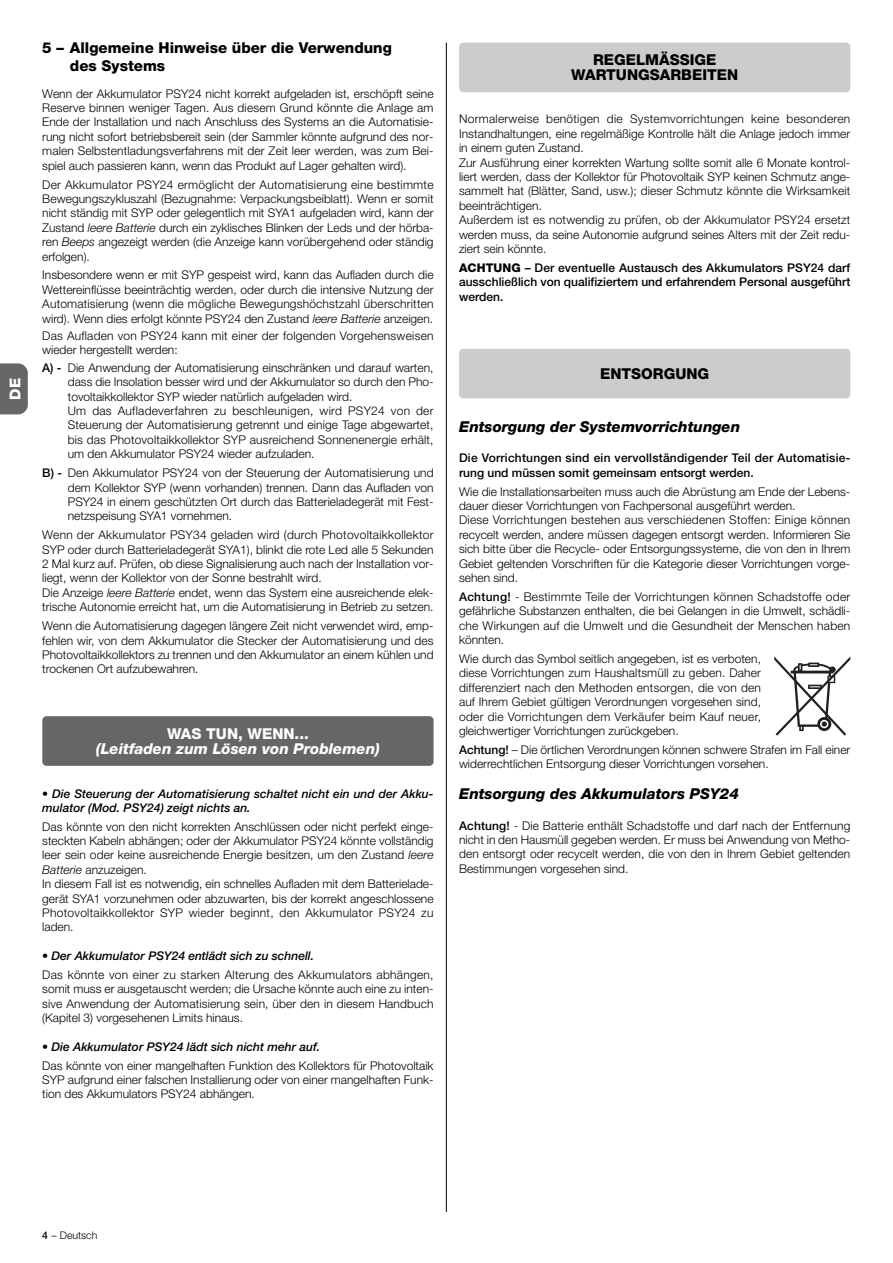
<style>
.page{position:relative;width:893px;height:1263px;background:#fff}
.page>*{position:absolute;margin:0;border:0;box-sizing:border-box;transform-origin:0 0}
.t1{font:800 15px/18px "Helvetica Neue";color:#000}
.t2{font:italic 800 15px "Helvetica Neue";color:#000}
.t3{font:italic 800 15px "Helvetica Neue";color:#fff}
.t4{font:800 15px "Helvetica Neue";color:#fff}
.t5{font:300 12px/14.4px "Helvetica Neue";color:#000;text-align:justify}
.t6{font:italic 500 12px/14.4px "Helvetica Neue";color:#000}
.t7{font:500 12px/14.4px "Helvetica Neue";color:#000;text-align:justify}
.t8{font:500 12px/14.4px "Helvetica Neue";letter-spacing:.02em;color:#000}
.t9{font:300 12px/14.4px "Helvetica Neue";letter-spacing:.02em;color:#000}
.t10{font:300 10.5px "Helvetica Neue";color:#000}
.s1{font-style:italic}
.s2{font-weight:500}
.s3{font-weight:800}
</style>
<div class="page">
<div style="left:42px;top:716px;width:391px;height:50px;background:#666;border-radius:4px"></div>
<div style="left:459px;top:43px;width:391px;height:49px;background:#ccc;border-radius:4px"></div>
<div style="left:459px;top:349px;width:391px;height:49px;background:#ccc;border-radius:4px"></div>
<svg style="left:774px;top:656px;width:76px;height:80px"></svg>
<hr style="left:446px;top:43px;width:1px;height:1169px;background:#000">
<svg style="left:0;top:363px;width:28px;height:51px"></svg>
<p class="t4" style="left:10px;top:400px;width:23px;rotate:-90deg">DE</p>
<p class="t1" style="left:70px;top:41px;width:323px;text-indent:-28px">5 – Allgemeine Hinweise über die Verwendung des Systems</p>
<p class="t5" style="left:42px;top:87px;width:393px">Wenn der Akkumulator PSY24 nicht korrekt aufgeladen ist, erschöpft seine Reserve binnen weniger Tagen. Aus diesem Grund könnte die Anlage am Ende der Installation und nach Anschluss des Systems an die Automatisie&shy;rung nicht sofort betriebsbereit sein (der Sammler könnte aufgrund des nor&shy;malen Selbstentladungsverfahrens mit der Zeit leer werden, was zum Bei&shy;spiel auch passieren kann, wenn das Produkt auf Lager gehalten wird).</p>
<p class="t5" style="left:42px;top:178px;width:393px">Der Akkumulator PSY24 ermöglicht der Automatisierung eine bestimmte Bewegungszykluszahl (Bezugnahme: Verpackungsbeiblatt). Wenn er somit nicht ständig mit SYP oder gelegentlich mit SYA1 aufgeladen wird, kann der Zustand <span class="s1">leere Batterie</span> durch ein zyklisches Blinken der Leds und der hörba&shy;ren <span class="s1">Beeps</span> angezeigt werden (die Anzeige kann vorübergehend oder ständig erfolgen).</p>
<p class="t5" style="left:42px;top:269px;width:393px">Insbesondere wenn er mit SYP gespeist wird, kann das Aufladen durch die Wettereinflüsse beeinträchtig werden, oder durch die intensive Nutzung der Automatisierung (wenn die mögliche Bewegungshöchstzahl überschritten wird). Wenn dies erfolgt könnte PSY24 den Zustand <span class="s1">leere Batterie</span> anzeigen.</p>
<p class="t9" style="left:42px;top:330px;width:393px">Das Aufladen von PSY24 kann mit einer der folgenden Vorgehensweisen wieder hergestellt werden:</p>
<p class="t5" style="left:68px;top:362px;width:367px;text-align:left;text-indent:-26px"><span class="s2">A) -</span> Die Anwendung der Automatisierung einschränken und darauf warten, dass die Insolation besser wird und der Akkumulator so durch den Pho&shy;tovoltaikkollektor SYP wieder natürlich aufgeladen wird.<br>Um das Aufladeverfahren zu beschleunigen, wird PSY24 von der Steuerung der Automatisierung getrennt und einige Tage abgewartet, bis das Photovoltaikkollektor SYP ausreichend Sonnenenergie erhält, um den Akkumulator PSY24 wieder aufzuladen.</p>
<p class="t5" style="left:68px;top:467px;width:367px;text-indent:-26px"><span class="s2">B) -</span> Den Akkumulator PSY24 von der Steuerung der Automatisierung und dem Kollektor SYP (wenn vorhanden) trennen. Dann das Aufladen von PSY24 in einem geschützten Ort durch das Batterieladegerät mit Fest&shy;netzspeisung SYA1 vornehmen.</p>
<p class="t5" style="left:42px;top:529px;width:393px;text-align:left">Wenn der Akkumulator PSY34 geladen wird (durch Photovoltaikkollektor SYP oder durch Batterieladegerät SYA1), blinkt die rote Led alle 5 Sekunden 2 Mal kurz auf. Prüfen, ob diese Signalisierung auch nach der Installation vor&shy;liegt, wenn der Kollektor von der Sonne bestrahlt wird.<br>Die Anzeige <span class="s1">leere Batterie</span> endet, wenn das System eine ausreichende elek&shy;trische Autonomie erreicht hat, um die Automatisierung in Betrieb zu setzen.</p>
<p class="t5" style="left:42px;top:620px;width:393px">Wenn die Automatisierung dagegen längere Zeit nicht verwendet wird, emp&shy;fehlen wir, von dem Akkumulator die Stecker der Automatisierung und des Photovoltaikkollektors zu trennen und den Akkumulator an einem kühlen und trockenen Ort aufzubewahren.</p>
<p class="t4" style="left:167px;top:728px;width:143px">WAS TUN, WENN...</p>
<p class="t3" style="left:96px;top:743px;width:285px">(Leitfaden zum Lösen von Problemen)</p>
<p class="t6" style="left:42px;top:787px;width:393px">• Die Steuerung der Automatisierung schaltet nicht ein und der Akku&shy;mulator (Mod. PSY24) zeigt nichts an.</p>
<p class="t5" style="left:42px;top:820px;width:393px;text-align:left">Das könnte von den nicht korrekten Anschlüssen oder nicht perfekt einge&shy;steckten Kabeln abhängen; oder der Akkumulator PSY24 könnte vollständig leer sein oder keine ausreichende Energie besitzen, um den Zustand <span class="s1">leere Batterie</span> anzuzeigen.<br>In diesem Fall ist es notwendig, ein schnelles Aufladen mit dem Batterielade&shy;gerät SYA1 vorzunehmen oder abzuwarten, bis der korrekt angeschlossene Photovoltaikkollektor SYP wieder beginnt, den Akkumulator PSY24 zu laden.</p>
<p class="t6" style="left:42px;top:950px;width:273px">• Der Akkumulator PSY24 entlädt sich zu schnell.</p>
<p class="t5" style="left:42px;top:969px;width:393px">Das könnte von einer zu starken Alterung des Akkumulators abhängen, somit muss er ausgetauscht werden; die Ursache könnte auch eine zu inten&shy;sive Anwendung der Automatisierung sein, über den in diesem Handbuch (Kapitel 3) vorgesehenen Limits hinaus.</p>
<p class="t6" style="left:42px;top:1041px;width:279px">• Die Akkumulator PSY24 lädt sich nicht mehr auf.</p>
<p class="t5" style="left:42px;top:1059px;width:393px">Das könnte von einer mangelhaften Funktion des Kollektors für Photovoltaik SYP aufgrund einer falschen Installierung oder von einer mangelhaften Funk&shy;tion des Akkumulators PSY24 abhängen.</p>
<p class="t1" style="left:571px;top:54px;width:168px;line-height:15px;text-align:center">REGELMÄSSIGE<br>WARTUNGSARBEITEN</p>
<p class="t5" style="left:459px;top:113px;width:393px;text-align:left">Normalerweise benötigen die Systemvorrichtungen keine besonderen Instandhaltungen, eine regelmäßige Kontrolle hält die Anlage jedoch immer in einem guten Zustand.<br>Zur Ausführung einer korrekten Wartung sollte somit alle 6 Monate kontrol&shy;liert werden, dass der Kollektor für Photovoltaik SYP keinen Schmutz ange&shy;sammelt hat (Blätter, Sand, usw.); dieser Schmutz könnte die Wirksamkeit beeinträchtigen.<br>Außerdem ist es notwendig zu prüfen, ob der Akkumulator PSY24 ersetzt werden muss, da seine Autonomie aufgrund seines Alters mit der Zeit redu&shy;ziert sein könnte.</p>
<p class="t7" style="left:459px;top:261px;width:393px"><span class="s3">ACHTUNG</span> – Der eventuelle Austausch des Akkumulators PSY24 darf ausschließlich von qualifiziertem und erfahrendem Personal ausgeführt werden.</p>
<p class="t1" style="left:600px;top:366px;width:111px">ENTSORGUNG</p>
<p class="t2" style="left:459px;top:421px;width:283px">Entsorgung der Systemvorrichtungen</p>
<p class="t8" style="left:459px;top:452px;width:393px">Die Vorrichtungen sind ein vervollständigender Teil der Automatisie&shy;rung und müssen somit gemeinsam entsorgt werden.</p>
<p class="t5" style="left:459px;top:485px;width:393px;text-align:left">Wie die Installationsarbeiten muss auch die Abrüstung am Ende der Lebens&shy;dauer dieser Vorrichtungen von Fachpersonal ausgeführt werden.<br>Diese Vorrichtungen bestehen aus verschiedenen Stoffen: Einige können recycelt werden, andere müssen dagegen entsorgt werden. Informieren Sie sich bitte über die Recycle- oder Entsorgungssysteme, die von den in Ihrem Gebiet geltenden Vorschriften für die Kategorie dieser Vorrichtungen vorge&shy;sehen sind.</p>
<p class="t5" style="left:459px;top:591px;width:393px"><span class="s2">Achtung!</span> - Bestimmte Teile der Vorrichtungen können Schadstoffe oder gefährliche Substanzen enthalten, die bei Gelangen in die Umwelt, schädli&shy;che Wirkungen auf die Umwelt und die Gesundheit der Menschen haben könnten.</p>
<p class="t5" style="left:459px;top:653px;width:303px">Wie durch das Symbol seitlich angegeben, ist es verboten, diese Vorrichtungen zum Haushaltsmüll zu geben. Daher differenziert nach den Methoden entsorgen, die von den auf Ihrem Gebiet gültigen Verordnungen vorgesehen sind, oder die Vorrichtungen dem Verkäufer beim Kauf neuer, gleichwertiger Vorrichtungen zurückgeben.</p>
<p class="t5" style="left:459px;top:744px;width:393px"><span class="s2">Achtung!</span> – Die örtlichen Verordnungen können schwere Strafen im Fall einer widerrechtlichen Entsorgung dieser Vorrichtungen vorsehen.</p>
<p class="t2" style="left:459px;top:788px;width:281px">Entsorgung des Akkumulators PSY24</p>
<p class="t5" style="left:459px;top:819px;width:393px"><span class="s2">Achtung!</span> - Die Batterie enthält Schadstoffe und darf nach der Entfernung nicht in den Hausmüll gegeben werden. Er muss bei Anwendung von Metho&shy;den entsorgt oder recycelt werden, die von den in Ihrem Gebiet geltenden Bestimmungen vorgesehen sind.</p>
<p class="t10" style="left:42px;top:1231px;width:57px"><span class="s2">4</span> – Deutsch</p>
</div>
